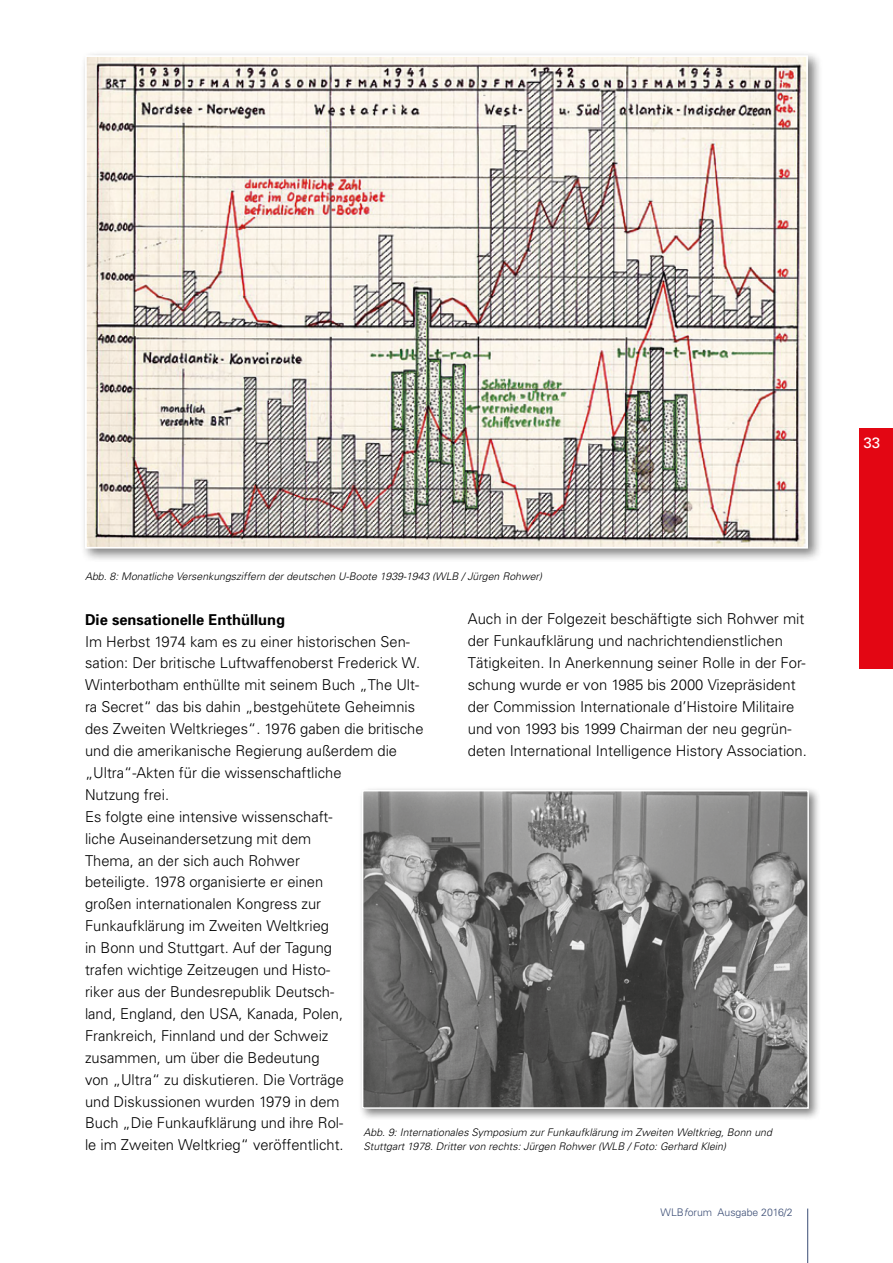
<style>
.page{position:relative;width:893px;height:1263px;background:#fff}
.page>*{position:absolute;margin:0;border:0;box-sizing:border-box;transform-origin:0 0}
.t1{font:300 15px/21.9px "Univers";color:#000}
.t2{font:700 15px "Univers";color:#000}
.t3{font:15px "Univers";color:#fff}
.t4{font:italic 300 10.5px/14.2px "Univers";color:#000}
.t5{font:10.5px "Univers Light 2";color:#3a4c74}
.s1{font-family:"Univers Light Oblique 2"}
</style>
<div class="page">
<hr style="left:807px;top:1208px;width:1px;height:55px;background:#3a4c74">
<div style="left:859px;top:428px;width:34px;height:240px;background:#e30613"></div>
<div style="left:80px;top:50px;width:743px;height:513px;background:#000;opacity:.5"></div>
<img style="left:88px;top:58px;width:717px;height:488px">
<div style="left:85px;top:55px;width:723px;height:494px;border:2px solid #fff"></div>
<div style="left:358px;top:786px;width:463px;height:335px;background:#000;opacity:.5"></div>
<img style="left:365px;top:793px;width:441px;height:313px">
<div style="left:362px;top:790px;width:447px;height:319px;border:2px solid #fff"></div>
<p class="t4" style="left:85px;top:569px;width:458px">Abb. 8: Monatliche Versenkungsziffern der deutschen U-Boote 1939-1943 (WLB / Jürgen Rohwer)</p>
<p class="t1" style="left:468px;top:608px;width:341px">Auch in der Folgezeit beschäftigte sich Rohwer mit der Funkaufklärung und nachrichtendienstlichen Tätigkeiten. In Anerkennung seiner Rolle in der For&shy;schung wurde er von 1985 bis 2000 Vizepräsident der Commission Internationale d’Histoire Militaire und von 1993 bis 1999 Chairman der neu gegrün&shy;deten International Intelligence History Association.</p>
<p class="t2" style="left:85px;top:610px;width:202px">Die sensationelle Enthüllung</p>
<p class="t1" style="left:85px;top:630px;width:340px">Im Herbst 1974 kam es zu einer historischen Sen&shy;sation: Der britische Luftwaffenoberst Frederick W.<br>Winterbotham enthüllte mit seinem Buch „The Ult&shy;ra Secret“ das bis dahin „bestgehütete Geheimnis des Zweiten Weltkrieges“. 1976 gaben die britische und die amerikanische Regierung außerdem die „Ultra“-Akten für die wissenschaftliche<br>Nutzung frei.<br>Es folgte eine intensive wissenschaft-<br>liche Auseinandersetzung mit dem<br>Thema, an der sich auch Rohwer<br>beteiligte. 1978 organisierte er einen<br>großen internationalen Kongress zur Funkaufklärung im Zweiten Weltkrieg<br>in Bonn und Stuttgart. Auf der Tagung<br>trafen wichtige Zeitzeugen und Histo-<br>riker aus der Bundesrepublik Deutsch-<br>land, England, den USA, Kanada, Polen,<br>Frankreich, Finnland und der Schweiz<br>zusammen, um über die Bedeutung<br>von „Ultra“ zu diskutieren. Die Vorträge<br>und Diskussionen wurden 1979 in dem<br>Buch „Die Funkaufklärung und ihre Rol-<br>le im Zweiten Weltkrieg“ veröffentlicht.</p>
<p class="t4" style="left:364px;top:1124px;width:410px">Abb. 9: Internationales Symposium zur Funkaufklärung im Zweiten Weltkrieg, Bonn und<br>Stuttgart 1978. Dritter von rechts: Jürgen Rohwer (WLB / Foto: Gerhard Klein)</p>
<p class="t5" style="left:661px;top:1206px;width:134px">WLB<span class="s1">f</span>orum Ausgabe 2016/2</p>
<p class="t3" style="left:863px;top:434px;width:18px">33</p>
</div>
